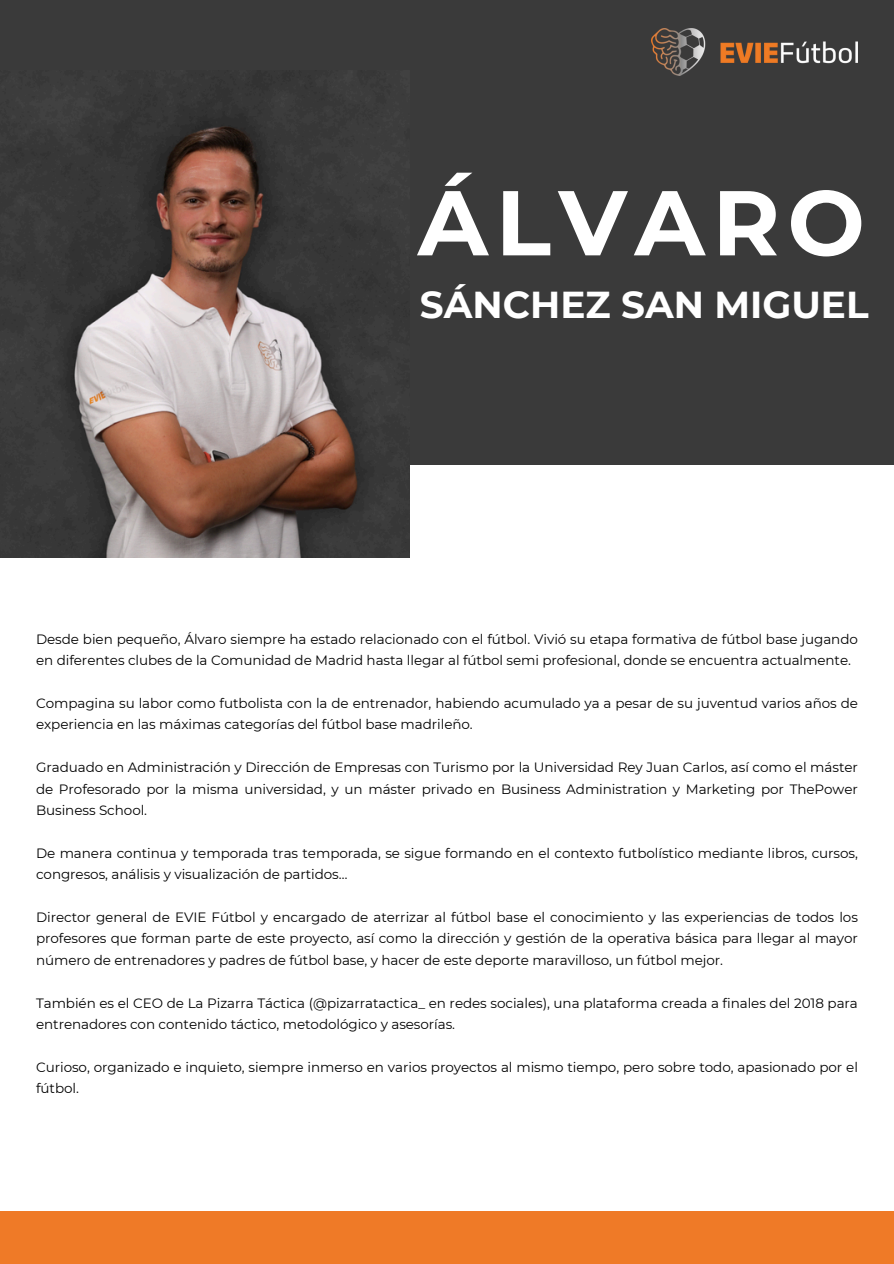
<style>
.page{position:relative;width:894px;height:1264px;background:#fff}
.page>*{position:absolute;margin:0;border:0;box-sizing:border-box;transform-origin:0 0}
.t1{font:700 91.65px "Montserrat";letter-spacing:.08em;color:#fff}
.t2{font:700 37.35px "Montserrat";color:#fff}
.t3{font:13.5px/21.5px "Montserrat";letter-spacing:-.005em;color:#000}
</style>
<div class="page">
<div style="left:0;top:0;width:893px;height:464px;background:#3a3a3a"></div>
<img style="left:0;top:72px;width:410px;height:485px">
<div style="left:0;top:1211px;width:893px;height:52px;background:#ef7a27"></div>
<img style="left:651px;top:28px;width:206px;height:48px">
<p class="t1" style="left:417px;top:167px;width:448px">ÁLVARO</p>
<h1 class="t2" style="left:420px;top:282px;width:450px">SÁNCHEZ SAN MIGUEL</h1>
<h2 class="t3" style="left:36px;top:628px;width:823px">Desde bien pequeño, Álvaro siempre ha estado relacionado con el fútbol. Vivió su etapa formativa de fútbol base jugando en diferentes clubes de la Comunidad de Madrid hasta llegar al fútbol semi profesional, donde se encuentra actualmente.</h2>
<p class="t3" style="left:36px;top:692px;width:823px">Compagina su labor como futbolista con la de entrenador, habiendo acumulado ya a pesar de su juventud varios años de experiencia en las máximas categorías del fútbol base madrileño.</p>
<p class="t3" style="left:36px;top:756px;width:823px;text-align:justify">Graduado en Administración y Dirección de Empresas con Turismo por la Universidad Rey Juan Carlos, así como el máster de Profesorado por la misma universidad, y un máster privado en Business Administration y Marketing por ThePower Business School.</p>
<p class="t3" style="left:36px;top:842px;width:823px">De manera continua y temporada tras temporada, se sigue formando en el contexto futbolístico mediante libros, cursos, congresos, análisis y visualización de partidos…</p>
<p class="t3" style="left:36px;top:906px;width:823px;text-align:justify">Director general de EVIE Fútbol y encargado de aterrizar al fútbol base el conocimiento y las experiencias de todos los profesores que forman parte de este proyecto, así como la dirección y gestión de la operativa básica para llegar al mayor número de entrenadores y padres de fútbol base, y hacer de este deporte maravilloso, un fútbol mejor.</p>
<p class="t3" style="left:36px;top:992px;width:823px">También es el CEO de La Pizarra Táctica (@pizarratactica_ en redes sociales), una plataforma creada a finales del 2018 para entrenadores con contenido táctico, metodológico y asesorías.</p>
<p class="t3" style="left:36px;top:1056px;width:823px">Curioso, organizado e inquieto, siempre inmerso en varios proyectos al mismo tiempo, pero sobre todo, apasionado por el fútbol.</p>
</div>
